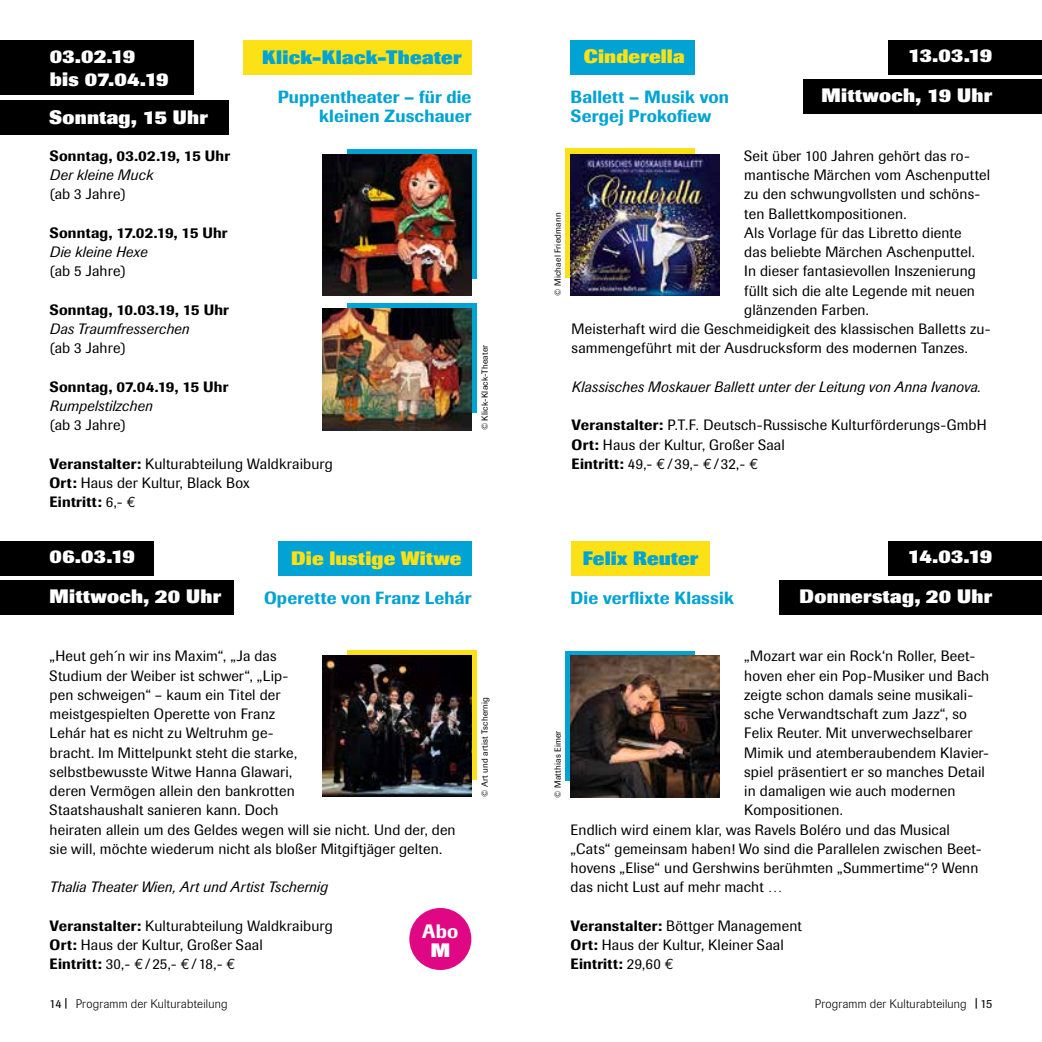
<style>
.page{position:relative;width:1042px;height:1042px;background:#fff}
.page>*{position:absolute;margin:0;border:0;box-sizing:border-box;transform-origin:0 0}
.t1{font:800 19.25px/23.1px "Imago";letter-spacing:.015em;color:#fff}
.t2{font:800 19.25px "Imago";letter-spacing:.015em;color:#00a3d3}
.t3{font:800 19.25px "Imago";letter-spacing:.005em;color:#fbe115}
.t4{font:500 19.25px "Imago";color:#fff}
.t5{font:500 17.5px/19.2px "Imago";letter-spacing:.01em;color:#00a3d3}
.t6{font:14.88px/19.2px "Imago";letter-spacing:.01em;color:#000}
.t7{font:italic 14.88px "Imago";letter-spacing:.015em;color:#000}
.t8{font:500 14.88px "Imago";letter-spacing:.015em;color:#000}
.t9{font:300 12.25px "Imago";letter-spacing:.02em;color:#000}
.t10{font:8.75px "Imago";letter-spacing:.02em;color:#000}
.s1{font-weight:500}
.s2{font-family:"Euro Mono"}
.s3{font-weight:400}
.s4{font-weight:500;font-size:10.5px}
</style>
<div class="page">
<div style="left:409px;top:908px;width:62px;height:62px;background:#e00785;border-radius:50%"></div>
<div style="left:0;top:580px;width:233px;height:35px;background:#000"></div>
<div style="left:0;top:541px;width:154px;height:34px;background:#000"></div>
<div style="left:347px;top:650px;width:129px;height:129px;background:#fbe115"></div>
<img style="left:322px;top:655px;width:149px;height:142px">
<div style="left:278px;top:541px;width:193px;height:34px;background:#00a3d3"></div>
<div style="left:566px;top:651px;width:128px;height:129px;background:#00a3d3"></div>
<img style="left:570px;top:656px;width:149px;height:142px">
<div style="left:779px;top:580px;width:263px;height:35px;background:#000"></div>
<div style="left:888px;top:541px;width:154px;height:34px;background:#000"></div>
<div style="left:570px;top:541px;width:139px;height:34px;background:#fbe115"></div>
<div style="left:804px;top:79px;width:238px;height:35px;background:#000"></div>
<div style="left:570px;top:40px;width:124px;height:34px;background:#00a3d3"></div>
<div style="left:566px;top:149px;width:128px;height:129px;background:#fbe115"></div>
<img style="left:570px;top:154px;width:149px;height:141px">
<div style="left:888px;top:40px;width:154px;height:34px;background:#000"></div>
<div style="left:347px;top:149px;width:129px;height:129px;background:#00a3d3"></div>
<div style="left:347px;top:303px;width:129px;height:109px;background:#00a3d3"></div>
<img style="left:322px;top:154px;width:149px;height:141px">
<div style="left:0;top:100px;width:228px;height:35px;background:#000"></div>
<div style="left:0;top:41px;width:193px;height:54px;background:#000"></div>
<div style="left:243px;top:41px;width:228px;height:34px;background:#fbe115"></div>
<img style="left:322px;top:308px;width:149px;height:122px">
<p class="t1" style="left:50px;top:45px;width:120px">03.02.19 bis 07.04.19</p>
<p class="t2" style="left:262px;top:46px;width:201px">Klick-Klack-Theater</p>
<p class="t1" style="left:50px;top:106px;width:160px">Sonntag, 15 Uhr</p>
<p class="t5" style="left:278px;top:87px;width:195px;text-align:right">Puppentheater – für die kleinen Zuschauer</p>
<p class="t3" style="left:584px;top:45px;width:102px">Cinderella</p>
<p class="t5" style="left:570px;top:87px;width:160px">Ballett – Musik von<br>Sergej Prokofiew</p>
<p class="t1" style="left:908px;top:44px;width:86px">13.03.19</p>
<p class="t1" style="left:821px;top:84px;width:172px">Mittwoch, 19 Uhr</p>
<p class="t8" style="left:49px;top:147px;width:182px">Sonntag, 03.02.19, 15 Uhr</p>
<p class="t7" style="left:49px;top:166px;width:105px">Der kleine Muck</p>
<p class="t6" style="left:49px;top:185px;width:77px">(ab 3 Jahre)</p>
<p class="t8" style="left:49px;top:224px;width:180px">Sonntag, 17.02.19, 15 Uhr</p>
<p class="t7" style="left:49px;top:243px;width:99px">Die kleine Hexe</p>
<p class="t6" style="left:49px;top:262px;width:77px">(ab 5 Jahre)</p>
<p class="t8" style="left:49px;top:301px;width:181px">Sonntag, 10.03.19, 15 Uhr</p>
<p class="t7" style="left:49px;top:320px;width:141px">Das Traumfresserchen</p>
<p class="t6" style="left:49px;top:339px;width:77px">(ab 3 Jahre)</p>
<p class="t8" style="left:49px;top:378px;width:180px">Sonntag, 07.04.19, 15 Uhr</p>
<p class="t7" style="left:49px;top:397px;width:104px">Rumpelstilzchen</p>
<p class="t6" style="left:49px;top:416px;width:77px">(ab 3 Jahre)</p>
<p class="t6" style="left:49px;top:454px;width:285px"><span class="s1">Veranstalter:</span> Kulturabteilung Waldkraiburg<br><span class="s1">Ort:</span> Haus der Kultur, Black Box<br><span class="s1">Eintritt:</span> 6,- <span class="s2">€</span></p>
<p class="t10" style="left:480px;top:430px;width:87px;rotate:-90deg">© Klick-Klack-Theater</p>
<p class="t10" style="left:552px;top:296px;width:84px;rotate:-90deg">© Michael Friedmann</p>
<p class="t6" style="left:744px;top:146px;width:227px">Seit über 100 Jahren gehört das ro-</p>
<p class="t6" style="left:744px;top:165px;width:247px">mantische Märchen vom Aschenputtel</p>
<p class="t6" style="left:744px;top:185px;width:238px">zu den schwungvollsten und schöns-</p>
<p class="t6" style="left:744px;top:204px;width:164px">ten Ballettkompositionen.</p>
<p class="t6" style="left:744px;top:223px;width:219px">Als Vorlage für das Libretto diente</p>
<p class="t6" style="left:744px;top:242px;width:232px">das beliebte Märchen Aschenputtel.</p>
<p class="t6" style="left:744px;top:262px;width:233px">In dieser fantasievollen Inszenierung</p>
<p class="t6" style="left:744px;top:281px;width:232px">füllt sich die alte Legende mit neuen</p>
<p class="t6" style="left:744px;top:300px;width:126px">glänzenden Farben.</p>
<p class="t6" style="left:572px;top:319px;width:420px">Meisterhaft wird die Geschmeidigkeit des klassischen Balletts zu-</p>
<p class="t6" style="left:572px;top:339px;width:398px">sammengeführt mit der Ausdrucksform des modernen Tanzes.</p>
<p class="t7" style="left:572px;top:378px;width:410px">Klassisches Moskauer Ballett unter der Leitung von Anna Ivanova.</p>
<p class="t6" style="left:572px;top:416px;width:417px"><span class="s1">Veranstalter:</span> P.T.F. Deutsch-Russische Kulturförderungs-GmbH<br><span class="s1">Ort:</span> Haus der Kultur, Großer Saal<br><span class="s1">Eintritt:</span> 49,- <span class="s2">€</span>/39,- <span class="s2">€</span>/32,- <span class="s2">€</span></p>
<p class="t1" style="left:50px;top:545px;width:87px">06.03.19</p>
<p class="t3" style="left:291px;top:546px;width:172px">Die lustige Witwe</p>
<p class="t2" style="left:583px;top:546px;width:117px">Felix Reuter</p>
<p class="t1" style="left:908px;top:545px;width:86px">14.03.19</p>
<p class="t1" style="left:50px;top:585px;width:173px">Mittwoch, 20 Uhr</p>
<p class="t5" style="left:264px;top:588px;width:209px">Operette von Franz Lehár</p>
<p class="t5" style="left:570px;top:588px;width:165px">Die verflixte Klassik</p>
<p class="t1" style="left:799px;top:585px;width:194px">Donnerstag, 20 Uhr</p>
<p class="t6" style="left:50px;top:647px;width:408px">„Heut geh´n wir ins Maxim“, „Ja das<br>Studium der Weiber ist schwer“, „Lip-<br>pen schweigen“ – kaum ein Titel der<br>meistgespielten Operette von Franz<br>Lehár hat es nicht zu Weltruhm ge-<br>bracht. Im Mittelpunkt steht die starke,<br>selbstbewusste Witwe Hanna Glawari,<br>deren Vermögen allein den bankrotten<br>Staatshaushalt sanieren kann. Doch<br>heiraten allein um des Geldes wegen will sie nicht. Und der, den sie will, möchte wiederum nicht als bloßer Mitgiftjäger gelten.</p>
<p class="t7" style="left:50px;top:879px;width:279px">Thalia Theater Wien, Art und Artist Tschernig</p>
<p class="t6" style="left:50px;top:916px;width:285px"><span class="s1">Veranstalter:</span> Kulturabteilung Waldkraiburg<br><span class="s1">Ort:</span> Haus der Kultur, Großer Saal<br><span class="s1">Eintritt:</span> 30,- <span class="s2">€</span>/25,- <span class="s2">€</span>/18,- <span class="s2">€</span></p>
<p class="t4" style="left:422px;top:919px;width:38px">Abo</p>
<p class="t1" style="left:431px;top:938px;width:21px">M</p>
<p class="t10" style="left:480px;top:797px;width:101px;rotate:-90deg">© Art und artist Tschernig</p>
<p class="t10" style="left:552px;top:798px;width:69px;rotate:-90deg">© Matthias Eimer</p>
<p class="t6" style="left:744px;top:647px;width:232px">„Mozart war ein Rock‘n Roller, Beet-</p>
<p class="t6" style="left:744px;top:666px;width:246px">hoven eher ein Pop-Musiker und Bach</p>
<p class="t6" style="left:744px;top:685px;width:230px">zeigte schon damals seine musikali-</p>
<p class="t6" style="left:744px;top:704px;width:224px">sche Verwandtschaft zum Jazz“, so</p>
<p class="t6" style="left:744px;top:724px;width:230px">Felix Reuter. Mit unverwechselbarer</p>
<p class="t6" style="left:744px;top:743px;width:246px">Mimik und atemberaubendem Klavier-</p>
<p class="t6" style="left:744px;top:762px;width:242px">spiel präsentiert er so manches Detail</p>
<p class="t6" style="left:744px;top:781px;width:213px">in damaligen wie auch modernen</p>
<p class="t6" style="left:744px;top:801px;width:100px">Kompositionen.</p>
<p class="t6" style="left:570px;top:820px;width:381px">Endlich wird einem klar, was Ravels Boléro und das Musical</p>
<p class="t6" style="left:570px;top:839px;width:412px">„Cats“ gemeinsam haben! Wo sind die Parallelen zwischen Beet-</p>
<p class="t6" style="left:570px;top:858px;width:409px">hovens „Elise“ und Gershwins berühmten „Summertime“? Wenn</p>
<p class="t6" style="left:570px;top:878px;width:213px">das nicht Lust auf mehr macht …</p>
<p class="t6" style="left:570px;top:916px;width:233px"><span class="s1">Veranstalter:</span> Böttger Management<br><span class="s1">Ort:</span> Haus der Kultur, Kleiner Saal<br><span class="s1">Eintritt:</span> 29,60 <span class="s2">€</span></p>
<p class="t9" style="left:50px;top:997px;width:179px"><span class="s3">14</span> <span class="s4">|</span> Programm der Kulturabteilung</p>
<p class="t9" style="left:815px;top:997px;width:179px">Programm der Kulturabteilung <span class="s4">|</span> <span class="s3">15</span></p>
</div>
